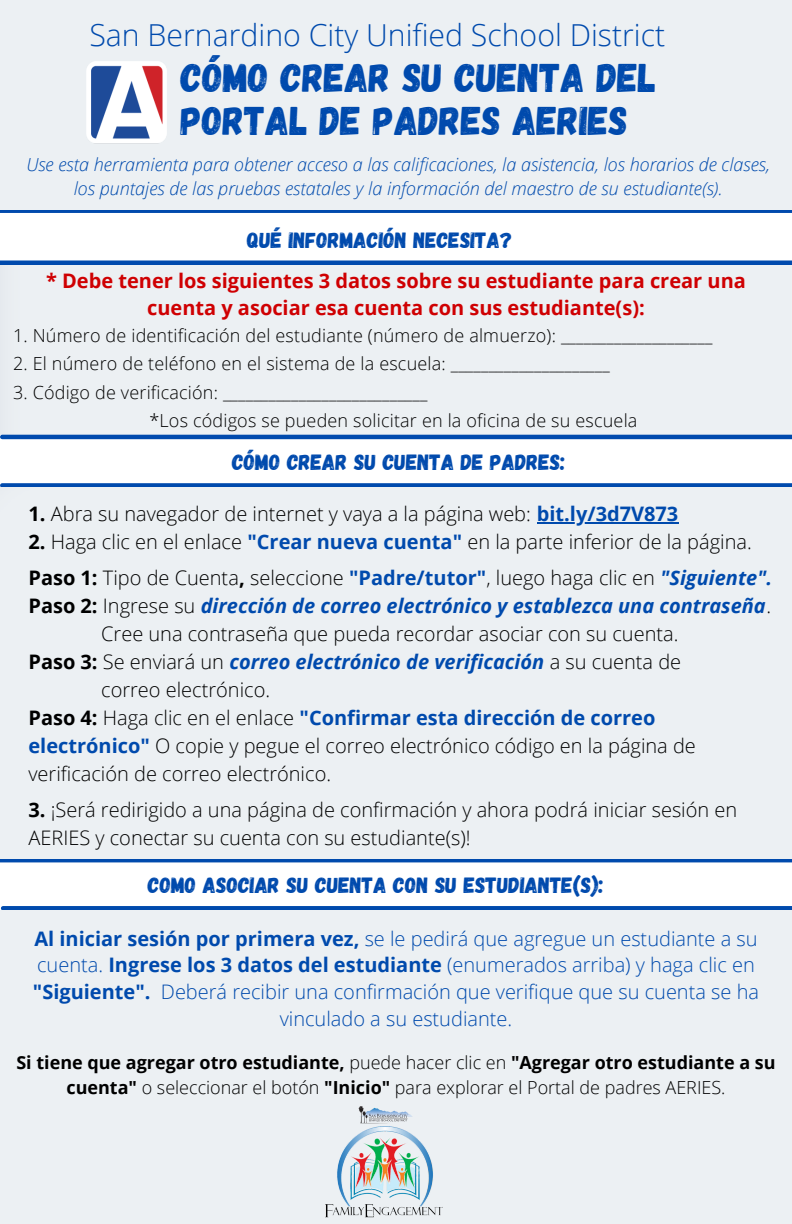
<style>
.page{position:relative;width:792px;height:1224px;background:#fff}
.page>*{position:absolute;margin:0;border:0;box-sizing:border-box;transform-origin:0 0}
.t1{font:40px/43.6px "Gagalin";color:#004aad}
.t2{font:300 30.2px "Open Sans";color:#004aad}
.t3{font:22px "Gagalin";color:#004aad}
.t4{font:300 20px/28px "Open Sans";color:#000}
.t5{font:300 20px/26.8px "Open Sans";color:#004aad;text-align:center}
.t6{font:italic 700 20px "Open Sans";color:#004aad}
.t7{font:700 20px/27px "Open Sans";color:#cf0002;text-align:center}
.t8{font:300 18px "Open Sans";letter-spacing:.01em;color:#000}
.t9{font:italic 300 18px/24px "Open Sans";color:#004aad;text-align:center}
.t10{font:700 18px/24.6px "Open Sans";color:#000;text-align:center}
.s1{font-weight:700}
.s2{font-weight:700;color:#004aad}
.s3{font-weight:700;font-style:italic;color:#004aad}
.s4{font-style:normal;color:#000}
.s5{font-weight:300;font-style:normal;color:#000}
.s6{font-weight:300}
</style>
<div class="page">
<hr style="left:0;top:261px;width:792px;height:4px;background:#004aad">
<svg style="left:0;top:209px;width:792px;height:4px;background:#3d75bf"></svg>
<img style="left:87px;top:62px;width:85px;height:84px">
<hr style="left:2px;top:435px;width:790px;height:4px;background:#004aad">
<svg style="left:0;top:858px;width:792px;height:4px;background:#3b73be"></svg>
<div style="left:2px;top:483px;width:790px;height:5px;background:#004aad"></div>
<div style="left:3px;top:906px;width:789px;height:5px;background:#004aad"></div>
<div style="left:0;top:911px;width:792px;height:313px;background:#ecf0f3"></div>
<div style="left:0;top:488px;width:792px;height:370px;background:#ecf0f3"></div>
<img style="left:325px;top:1107px;width:117px;height:117px">
<hr style="left:537px;top:522px;width:141px;height:2px;background:#004aad">
<p class="t2" style="left:89px;top:14px;width:577px">San Bernardino City Unified School District</p>
<p class="t1" style="left:181px;top:54px;width:477px">CÓMO CREAR SU CUENTA DEL<br>PORTAL DE PADRES AERIES</p>
<p class="t9" style="left:26px;top:152px;width:745px">Use esta herramienta para obtener acceso a las calificaciones, la asistencia, los horarios de clases, los puntajes de las pruebas estatales y la información del maestro de su estudiante(s).</p>
<p class="t3" style="left:247px;top:226px;width:267px">QUÉ INFORMACIÓN NECESITA?</p>
<p class="t7" style="left:46px;top:266px;width:701px">* Debe tener los siguientes 3 datos sobre su estudiante para crear una cuenta y asociar esa cuenta con sus estudiante(s):</p>
<p class="t8" style="left:13px;top:322px;width:701px">1. Número de identificación del estudiante (número de almuerzo): ____________________</p>
<p class="t8" style="left:13px;top:351px;width:598px">2. El número de teléfono en el sistema de la escuela: _____________________</p>
<p class="t8" style="left:13px;top:379px;width:416px">3. Código de verificación: ___________________________</p>
<p class="t8" style="left:149px;top:408px;width:490px">*Los códigos se pueden solicitar en la oficina de su escuela</p>
<p class="t3" style="left:232px;top:448px;width:335px">CÓMO CREAR SU CUENTA DE PADRES:</p>
<p class="t4" style="left:28px;top:499px;width:651px"><span class="s1">1.</span> Abra su navegador de internet y vaya a la página web: <span class="s2">bit.ly/3d7V873</span></p>
<p class="t4" style="left:28px;top:527px;width:725px"><span class="s1">2.</span> Haga clic en el enlace <span class="s2">"Crear nueva cuenta"</span> en la parte inferior de la página.</p>
<p class="t4" style="left:28px;top:563px;width:745px"><span class="s1">Paso 1:</span> Tipo de Cuenta<span class="s1">,</span> seleccione <span class="s2">"Padre/tutor"</span>, luego haga clic en <span class="s3">"Siguiente".</span></p>
<p class="t6" style="left:28px;top:591px;width:744px"><span class="s4">Paso 2:</span> <span class="s5">Ingrese su</span> dirección de correo electrónico y establezca una contraseña<span class="s5">.</span></p>
<p class="t4" style="left:101px;top:619px;width:579px">Cree una contraseña que pueda recordar asociar con su cuenta.</p>
<p class="t6" style="left:28px;top:647px;width:654px"><span class="s4">Paso 3:</span> <span class="s5">Se enviará un</span> correo electrónico de verificación <span class="s5">a su cuenta de</span></p>
<p class="t4" style="left:101px;top:675px;width:170px">correo electrónico.</p>
<p class="t4" style="left:28px;top:703px;width:669px"><span class="s1">Paso 4:</span> Haga clic en el enlace <span class="s2">"Confirmar esta dirección de correo electrónico"</span> O copie y pegue el correo electrónico código en la página de verificación de correo electrónico.</p>
<p class="t4" style="left:28px;top:795px;width:710px"><span class="s1">3.</span> ¡Será redirigido a una página de confirmación y ahora podrá iniciar sesión en<br>AERIES y conectar su cuenta con su estudiante(s)!</p>
<p class="t3" style="left:148px;top:871px;width:457px">COMO ASOCIAR SU CUENTA CON SU ESTUDIANTE(S):</p>
<p class="t5" style="left:33px;top:924px;width:728px"><span class="s1">Al iniciar sesión por primera vez,</span> se le pedirá que agregue un estudiante a su cuenta. <span class="s1">Ingrese los 3 datos del estudiante</span> (enumerados arriba) y haga clic en <span class="s1">"Siguiente".</span> Deberá recibir una confirmación que verifique que su cuenta se ha vinculado a su estudiante.</p>
<p class="t10" style="left:16px;top:1050px;width:761px">Si tiene que agregar otro estudiante, <span class="s6">puede hacer clic en</span> "Agregar otro estudiante a su cuenta" <span class="s6">o seleccionar el botón</span> "Inicio" <span class="s6">para explorar el Portal de padres AERIES.</span></p>
</div>
